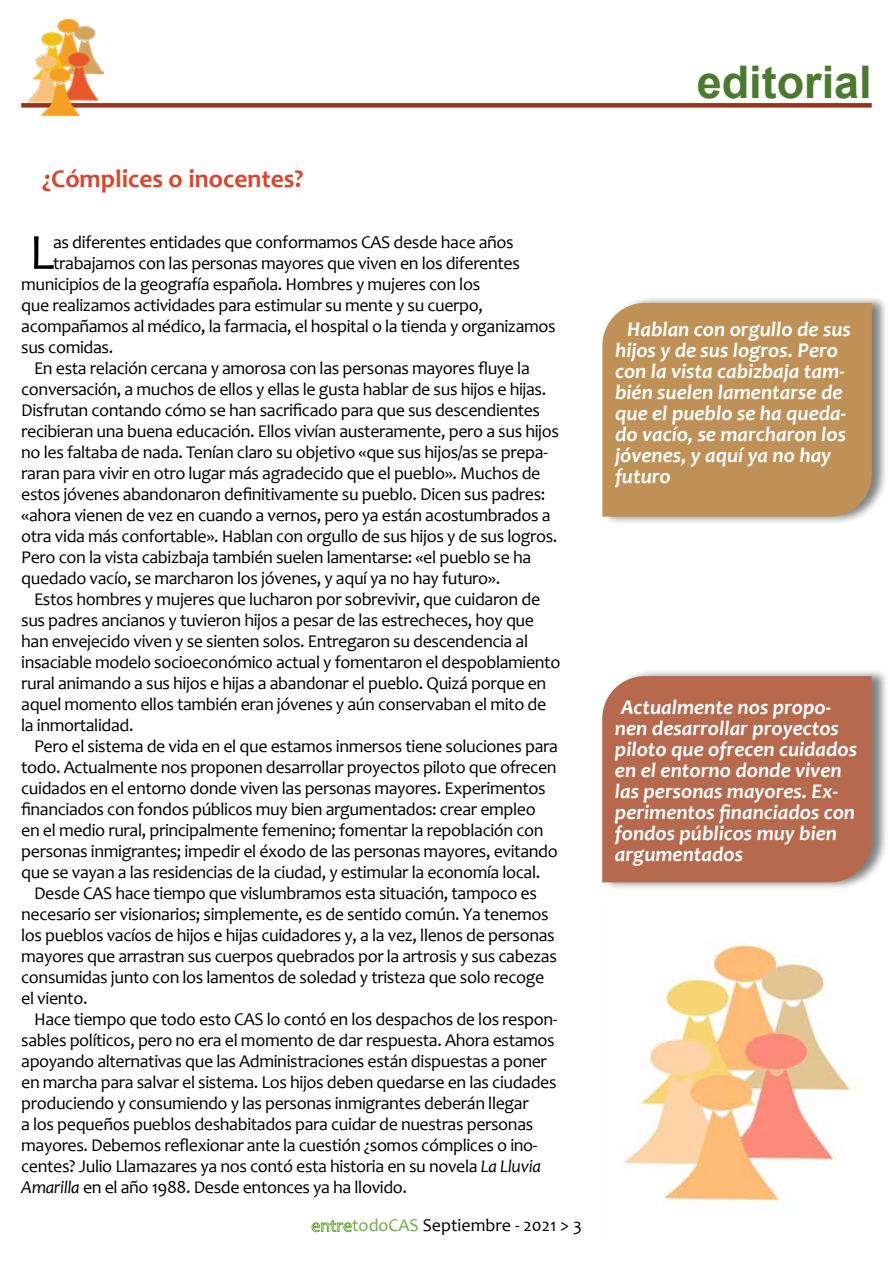
<style>
.page{position:relative;width:893px;height:1263px;background:#fff}
.page>*{position:absolute;margin:0;border:0;box-sizing:border-box;transform-origin:0 0}
.t1{font:51px "Candara";color:#000}
.t2{font:700 45px "Arial";color:#4a7a2d}
.t3{font:700 25.5px "Candara";color:#dd442b}
.t4{font:italic 700 21px/21px "Candara";color:#fff}
.t5{font:18px "Candara";letter-spacing:-.02em;color:#000}
.t6{font:18px "Candara";color:#000}
.s1{font-style:italic}
.s2{color:#6bad40}
</style>
<div class="page">
<img style="left:624px;top:940px;width:226px;height:271px">
<div style="left:603px;top:295px;width:286px;height:230px;background:#000;opacity:.5"></div>
<div style="left:602px;top:303px;width:270px;height:214px;background:#bf9157"></div>
<div style="left:602px;top:668px;width:287px;height:222px;background:#000;opacity:.5"></div>
<div style="left:602px;top:676px;width:270px;height:206px;background:#b7694e"></div>
<div style="left:21px;top:103px;width:851px;height:5px;background:#99321a"></div>
<img style="left:28px;top:19px;width:76px;height:97px">
<h3 class="t3" style="left:42px;top:162px;width:263px">¿Cómplices o inocentes?</h3>
<h1 class="t1" style="left:29px;top:220px;width:27px">L</h1>
<p class="t5" style="left:53px;top:231px;width:462px">as diferentes entidades que conformamos CAS desde hace años</p>
<p class="t5" style="left:53px;top:252px;width:468px">trabajamos con las personas mayores que viven en los diferentes</p>
<p class="t5" style="left:21px;top:273px;width:460px">municipios de la geografía española. Hombres y mujeres con los</p>
<p class="t5" style="left:21px;top:294px;width:463px">que realizamos actividades para estimular su mente y su cuerpo,</p>
<p class="t5" style="left:21px;top:315px;width:536px">acompañamos al médico, la farmacia, el hospital o la tienda y organizamos</p>
<p class="t5" style="left:21px;top:336px;width:93px">sus comidas.</p>
<p class="t5" style="left:34px;top:357px;width:497px">En esta relación cercana y amorosa con las personas mayores fluye la</p>
<p class="t5" style="left:21px;top:378px;width:527px">conversación, a muchos de ellos y ellas le gusta hablar de sus hijos e hijas.</p>
<p class="t5" style="left:21px;top:399px;width:520px">Disfrutan contando cómo se han sacrificado para que sus descendientes</p>
<p class="t5" style="left:21px;top:420px;width:539px">recibieran una buena educación. Ellos vivían austeramente, pero a sus hijos</p>
<p class="t5" style="left:21px;top:441px;width:528px">no les faltaba de nada. Tenían claro su objetivo «que sus hijos/as se prepa-</p>
<p class="t5" style="left:21px;top:462px;width:521px">raran para vivir en otro lugar más agradecido que el pueblo». Muchos de</p>
<p class="t5" style="left:21px;top:483px;width:526px">estos jóvenes abandonaron definitivamente su pueblo. Dicen sus padres:</p>
<p class="t5" style="left:21px;top:504px;width:531px">«ahora vienen de vez en cuando a vernos, pero ya están acostumbrados a</p>
<p class="t5" style="left:21px;top:525px;width:538px">otra vida más confortable». Hablan con orgullo de sus hijos y de sus logros.</p>
<p class="t5" style="left:21px;top:546px;width:512px">Pero con la vista cabizbaja también suelen lamentarse: «el pueblo se ha</p>
<p class="t5" style="left:21px;top:567px;width:480px">quedado vacío, se marcharon los jóvenes, y aquí ya no hay futuro».</p>
<p class="t5" style="left:34px;top:588px;width:508px">Estos hombres y mujeres que lucharon por sobrevivir, que cuidaron de</p>
<p class="t5" style="left:21px;top:609px;width:514px">sus padres ancianos y tuvieron hijos a pesar de las estrecheces, hoy que</p>
<p class="t5" style="left:21px;top:630px;width:508px">han envejecido viven y se sienten solos. Entregaron su descendencia al</p>
<p class="t5" style="left:21px;top:651px;width:541px">insaciable modelo socioeconómico actual y fomentaron el despoblamiento</p>
<p class="t5" style="left:21px;top:672px;width:526px">rural animando a sus hijos e hijas a abandonar el pueblo. Quizá porque en</p>
<p class="t5" style="left:21px;top:693px;width:526px">aquel momento ellos también eran jóvenes y aún conservaban el mito de</p>
<p class="t5" style="left:21px;top:714px;width:114px">la inmortalidad.</p>
<p class="t5" style="left:34px;top:735px;width:525px">Pero el sistema de vida en el que estamos inmersos tiene soluciones para</p>
<p class="t5" style="left:21px;top:756px;width:537px">todo. Actualmente nos proponen desarrollar proyectos piloto que ofrecen</p>
<p class="t5" style="left:21px;top:777px;width:526px">cuidados en el entorno donde viven las personas mayores. Experimentos</p>
<p class="t5" style="left:21px;top:798px;width:516px">financiados con fondos públicos muy bien argumentados: crear empleo</p>
<p class="t5" style="left:21px;top:819px;width:524px">en el medio rural, principalmente femenino; fomentar la repoblación con</p>
<p class="t5" style="left:21px;top:840px;width:538px">personas inmigrantes; impedir el éxodo de las personas mayores, evitando</p>
<p class="t5" style="left:21px;top:861px;width:521px">que se vayan a las residencias de la ciudad, y estimular la economía local.</p>
<p class="t5" style="left:34px;top:882px;width:504px">Desde CAS hace tiempo que vislumbramos esta situación, tampoco es</p>
<p class="t5" style="left:21px;top:903px;width:529px">necesario ser visionarios; simplemente, es de sentido común. Ya tenemos</p>
<p class="t5" style="left:21px;top:924px;width:535px">los pueblos vacíos de hijos e hijas cuidadores y, a la vez, llenos de personas</p>
<p class="t5" style="left:21px;top:945px;width:537px">mayores que arrastran sus cuerpos quebrados por la artrosis y sus cabezas</p>
<p class="t5" style="left:21px;top:966px;width:525px">consumidas junto con los lamentos de soledad y tristeza que solo recoge</p>
<p class="t5" style="left:21px;top:987px;width:68px">el viento.</p>
<p class="t5" style="left:34px;top:1008px;width:525px">Hace tiempo que todo esto CAS lo contó en los despachos de los respon-</p>
<p class="t5" style="left:21px;top:1029px;width:535px">sables políticos, pero no era el momento de dar respuesta. Ahora estamos</p>
<p class="t5" style="left:21px;top:1050px;width:527px">apoyando alternativas que las Administraciones están dispuestas a poner</p>
<p class="t5" style="left:21px;top:1071px;width:537px">en marcha para salvar el sistema. Los hijos deben quedarse en las ciudades</p>
<p class="t5" style="left:21px;top:1092px;width:509px">produciendo y consumiendo y las personas inmigrantes deberán llegar</p>
<p class="t5" style="left:21px;top:1113px;width:514px">a los pequeños pueblos deshabitados para cuidar de nuestras personas</p>
<p class="t5" style="left:21px;top:1134px;width:518px">mayores. Debemos reflexionar ante la cuestión ¿somos cómplices o ino-</p>
<p class="t5" style="left:21px;top:1155px;width:521px">centes? Julio Llamazares ya nos contó esta historia en su novela <span class="s1">La Lluvia</span></p>
<p class="t5" style="left:21px;top:1176px;width:387px"><span class="s1">Amarilla</span> en el año 1988. Desde entonces ya ha llovido.</p>
<p class="t6" style="left:311px;top:1214px;width:272px"><span class="s2">entretodoCAS</span> Septiembre - 2021 &gt; 3</p>
<h2 class="t2" style="left:697px;top:51px;width:177px">editorial</h2>
<p class="t4" style="left:615px;top:319px;width:237px;text-indent:12px">Hablan con orgullo de sus hijos y de sus logros. Pero con la vista cabizbaja tam&shy;bién suelen lamentarse de que el pueblo se ha queda&shy;do vacío, se marcharon los jóvenes, y aquí ya no hay futuro</p>
<p class="t4" style="left:615px;top:697px;width:244px">Actualmente nos propo&shy;nen desarrollar proyectos piloto que ofrecen cuidados en el entorno donde viven las personas mayores. Ex&shy;perimentos financiados con fondos públicos muy bien argumentados</p>
</div>
